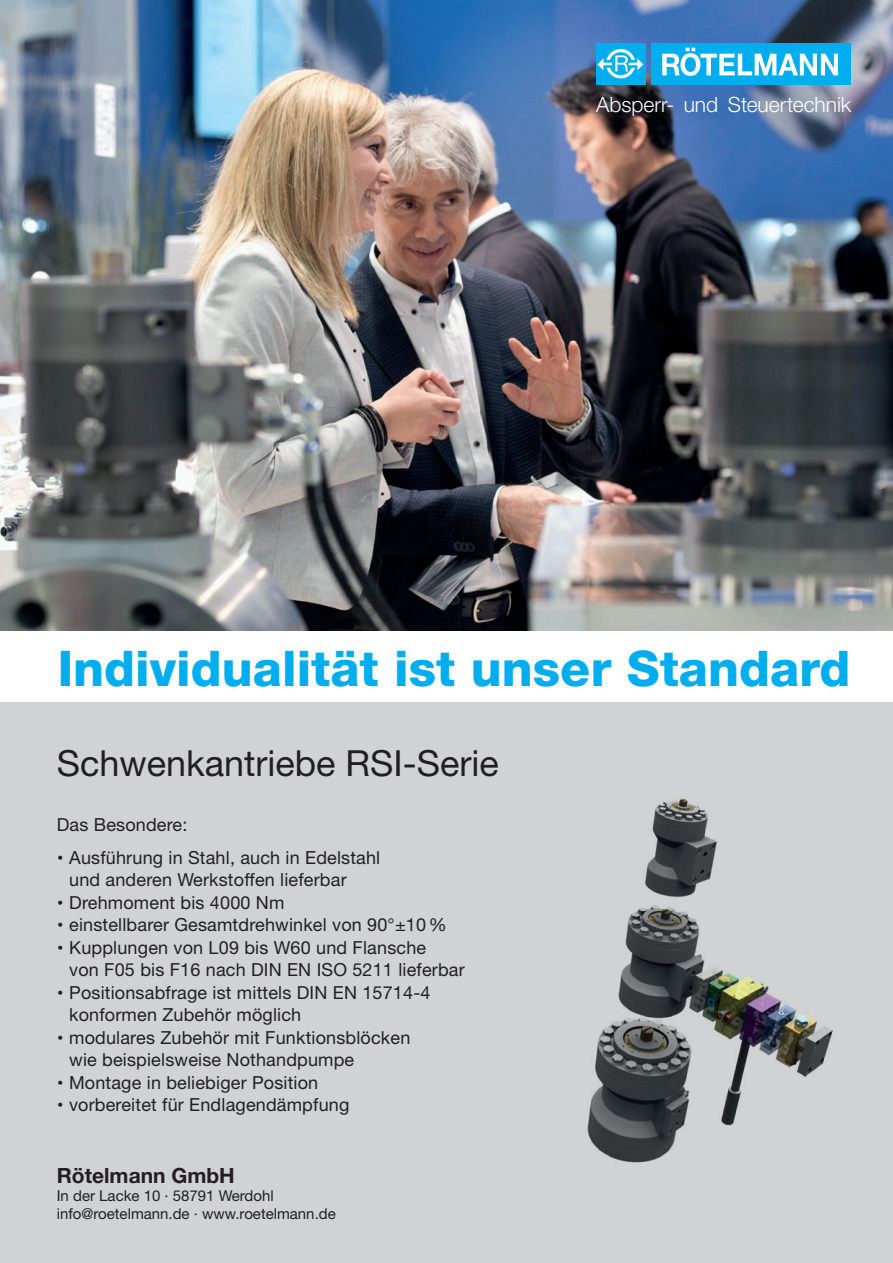
<style>
.page{position:relative;width:893px;height:1263px;background:#fff}
.page>*{position:absolute;margin:0;border:0;box-sizing:border-box;transform-origin:0 0}
.t1{font:800 49.2px "Helvetica Neue";color:#00aeef}
.t2{font:36px "Helvetica Neue";color:#231f20}
.t3{font:300 21px "Helvetica Neue";color:#fff}
.t4{font:700 21px "Helvetica Neue";color:#231f20}
.t5{font:18px/22.5px "Helvetica Neue";letter-spacing:.01em;color:#231f20}
.t6{font:15px/18px "Helvetica Neue";color:#231f20}
.s1{font-family:"Filson Soft"}
</style>
<div class="page">
<img style="left:0;top:0;width:893px;height:631px">
<div style="left:0;top:698px;width:893px;height:565px;background:#d1d2d4"></div>
<div style="left:651px;top:43px;width:200px;height:42px;background:#00aeef"></div>
<div style="left:596px;top:43px;width:49px;height:42px;background:#00aeef"></div>
<div style="left:606px;top:49px;width:29px;height:29px;border:3px solid #fff;border-radius:50%"></div>
<svg style="left:597px;top:55px;width:46px;height:16px"></svg>
<svg style="left:662px;top:48px;width:176px;height:28px"></svg>
<div style="left:0;top:631px;width:893px;height:71px;background:#fff"></div>
<img style="left:587px;top:798px;width:246px;height:365px">
<p class="t3" style="left:596px;top:92px;width:257px">Absperr- und Steuertechnik</p>
<h1 class="t1" style="left:58px;top:639px;width:794px">Individualität ist unser Standard</h1>
<h2 class="t2" style="left:57px;top:741px;width:443px">Schwenkantriebe RSI-Serie</h2>
<p class="t5" style="left:57px;top:813px;width:132px">Das Besondere:</p>
<p class="t5" style="left:69px;top:846px;width:313px;text-indent:-12px"><span class="s1">•</span> Ausführung in Stahl, auch in Edelstahl und anderen Werkstoffen lieferbar</p>
<p class="t5" style="left:57px;top:891px;width:229px"><span class="s1">•</span> Drehmoment bis 4000 Nm</p>
<p class="t5" style="left:57px;top:913px;width:391px"><span class="s1">•</span> einstellbarer Gesamtdrehwinkel von 90°±10 %</p>
<p class="t5" style="left:69px;top:936px;width:397px;text-indent:-12px"><span class="s1">•</span> Kupplungen von L09 bis W60 und Flansche<br>von F05 bis F16 nach DIN EN ISO 5211 lieferbar</p>
<p class="t5" style="left:69px;top:981px;width:363px;text-indent:-12px"><span class="s1">•</span> Positionsabfrage ist mittels DIN EN 15714-4 konformen Zubehör möglich</p>
<p class="t5" style="left:69px;top:1026px;width:343px;text-indent:-12px"><span class="s1">•</span> modulares Zubehör mit Funktionsblöcken wie beispielsweise Nothandpumpe</p>
<p class="t5" style="left:57px;top:1071px;width:263px"><span class="s1">•</span> Montage in beliebiger Position</p>
<p class="t5" style="left:57px;top:1093px;width:294px"><span class="s1">•</span> vorbereitet für Endlagendämpfung</p>
<p class="t4" style="left:57px;top:1162px;width:180px">Rötelmann GmbH</p>
<p class="t6" style="left:57px;top:1186px;width:280px">In der Lacke 10 · 58791 Werdohl info@roetelmann.de · www.roetelmann.de</p>
</div>
